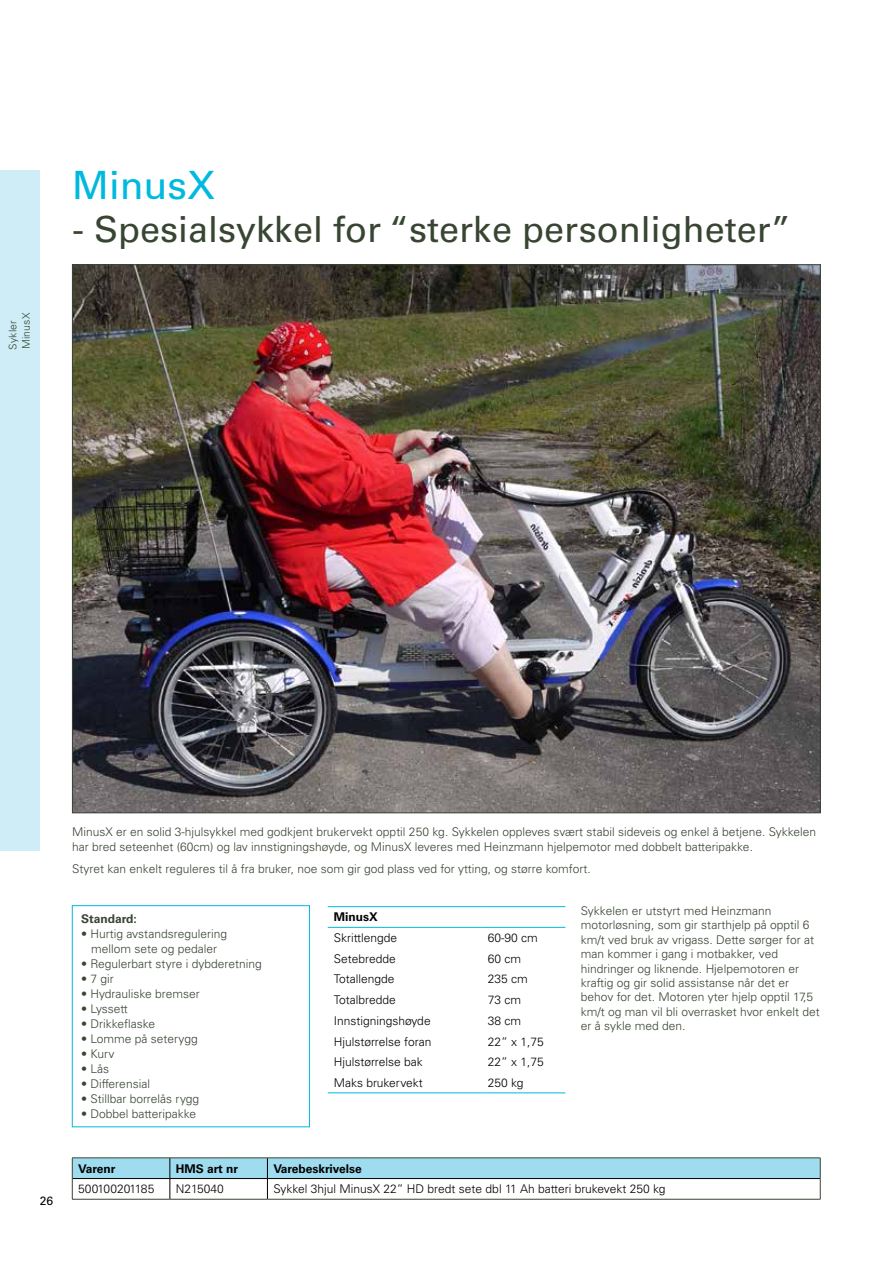
<style>
.page{position:relative;width:893px;height:1263px;background:#fff}
.page>*{position:absolute;margin:0;border:0;box-sizing:border-box;transform-origin:0 0}
.t1{font:39px "Univers LT Std";color:#00b9de}
.t2{font:36px "Univers LT Std";color:#384533}
.t3{font:300 12px/14.4px "Univers LT Std";color:#384533}
.t4{font:300 12px "Univers LT Std";color:#000}
.t5{font:700 12px "Univers LT Std";color:#000}
.t6{font:700 12px "Univers LT Std";color:#384533}
.t7{font:12px "Univers LT Std";color:#000}
.t8{font:300 10.5px/13.5px "Univers LT Std";letter-spacing:.015em;color:#384533}
</style>
<div class="page">
<div style="left:0;top:171px;width:40px;height:680px;background:#cfedf7"></div>
<img style="left:74px;top:266px;width:745px;height:545px">
<div style="left:72px;top:905px;width:238px;height:222px;border:1px solid #00b9de"></div>
<hr style="left:328px;top:906px;width:154px;height:1px;background:#00b9de">
<hr style="left:482px;top:906px;width:83px;height:1px;background:#00b9de">
<hr style="left:328px;top:927px;width:154px;height:1px;background:#00b9de">
<hr style="left:482px;top:927px;width:83px;height:1px;background:#00b9de">
<hr style="left:328px;top:1092px;width:154px;height:1px;background:#00b9de">
<hr style="left:482px;top:1092px;width:83px;height:1px;background:#00b9de">
<hr style="left:72px;top:1157px;width:98px;height:1px;background:#384533">
<hr style="left:170px;top:1157px;width:97px;height:1px;background:#384533">
<hr style="left:267px;top:1157px;width:553px;height:1px;background:#384533">
<svg style="left:72px;top:1158px;width:749px;height:41px"></svg>
<hr style="left:72px;top:1199px;width:98px;height:1px;background:#384533">
<hr style="left:170px;top:1199px;width:97px;height:1px;background:#384533">
<hr style="left:267px;top:1199px;width:553px;height:1px;background:#384533">
<p class="t8" style="left:6px;top:349px;width:38px;rotate:-90deg">Sykler<br>MinusX</p>
<h1 class="t1" style="left:72px;top:162px;width:144px">MinusX</h1>
<h2 class="t2" style="left:72px;top:208px;width:720px">- Spesialsykkel for “sterke personligheter”</h2>
<p class="t7" style="left:40px;top:1193px;width:15px">26</p>
<p class="t3" style="left:72px;top:825px;width:746px">MinusX er en solid 3-hjulsykkel med godkjent brukervekt opptil 250 kg. Sykkelen oppleves svært stabil sideveis og enkel å betjene. Sykkelen har bred seteenhet (60cm) og lav innstigningshøyde, og MinusX leveres med Heinzmann hjelpemotor med dobbelt batteripakke.</p>
<p class="t3" style="left:72px;top:862px;width:520px">Styret kan enkelt reguleres til å fra bruker, noe som gir god plass ved for ytting, og større komfort.</p>
<p class="t5" style="left:334px;top:910px;width:45px">MinusX</p>
<p class="t4" style="left:334px;top:930px;width:65px">Skrittlengde</p>
<p class="t4" style="left:488px;top:930px;width:52px">60-90 cm</p>
<p class="t4" style="left:334px;top:951px;width:64px">Setebredde</p>
<p class="t4" style="left:488px;top:951px;width:35px">60 cm</p>
<p class="t4" style="left:334px;top:972px;width:62px">Totallengde</p>
<p class="t4" style="left:488px;top:972px;width:42px">235 cm</p>
<p class="t4" style="left:334px;top:993px;width:64px">Totalbredde</p>
<p class="t4" style="left:488px;top:993px;width:35px">73 cm</p>
<p class="t4" style="left:334px;top:1013px;width:98px">Innstigningshøyde</p>
<p class="t4" style="left:488px;top:1013px;width:35px">38 cm</p>
<p class="t4" style="left:334px;top:1034px;width:99px">Hjulstørrelse foran</p>
<p class="t4" style="left:488px;top:1034px;width:58px">22” x 1,75</p>
<p class="t4" style="left:334px;top:1055px;width:91px">Hjulstørrelse bak</p>
<p class="t4" style="left:488px;top:1055px;width:58px">22” x 1,75</p>
<p class="t4" style="left:334px;top:1075px;width:91px">Maks brukervekt</p>
<p class="t4" style="left:488px;top:1075px;width:37px">250 kg</p>
<p class="t3" style="left:581px;top:903px;width:240px">Sykkelen er utstyrt med Heinzmann motorløsning, som gir starthjelp på opptil 6 km/t ved bruk av vrigass. Dette sørger for at man kommer i gang i motbakker, ved hindringer og liknende. Hjelpemotoren er kraftig og gir solid assistanse når det er behov for det. Motoren yter hjelp opptil 17,5 km/t og man vil bli overrasket hvor enkelt det er å sykle med den.</p>
<p class="t6" style="left:81px;top:912px;width:57px">Standard:</p>
<p class="t3" style="left:81px;top:926px;width:148px;line-height:15px;text-align:center">• Hurtig avstandsregulering mellom sete og pedaler</p>
<p class="t3" style="left:81px;top:957px;width:182px">• Regulerbart styre i dybderetning</p>
<p class="t3" style="left:81px;top:972px;width:34px">• 7 gir</p>
<p class="t3" style="left:81px;top:987px;width:120px">• Hydrauliske bremser</p>
<p class="t3" style="left:81px;top:1002px;width:48px">• Lyssett</p>
<p class="t3" style="left:81px;top:1017px;width:76px">• Drikkeflaske</p>
<p class="t3" style="left:81px;top:1032px;width:118px">• Lomme på seterygg</p>
<p class="t3" style="left:81px;top:1047px;width:35px">• Kurv</p>
<p class="t3" style="left:81px;top:1062px;width:30px">• Lås</p>
<p class="t3" style="left:81px;top:1077px;width:70px">• Differensial</p>
<p class="t3" style="left:81px;top:1092px;width:120px">• Stillbar borrelås rygg</p>
<p class="t3" style="left:81px;top:1107px;width:117px">• Dobbel batteripakke</p>
<p class="t5" style="left:78px;top:1161px;width:39px">Varenr</p>
<p class="t5" style="left:176px;top:1161px;width:64px">HMS art nr</p>
<p class="t5" style="left:273px;top:1161px;width:90px">Varebeskrivelse</p>
<p class="t4" style="left:78px;top:1182px;width:78px">500100201185</p>
<p class="t4" style="left:176px;top:1182px;width:50px">N215040</p>
<p class="t4" style="left:273px;top:1182px;width:394px">Sykkel 3hjul MinusX 22” HD bredt sete dbl 11 Ah batteri brukevekt 250 kg</p>
</div>
